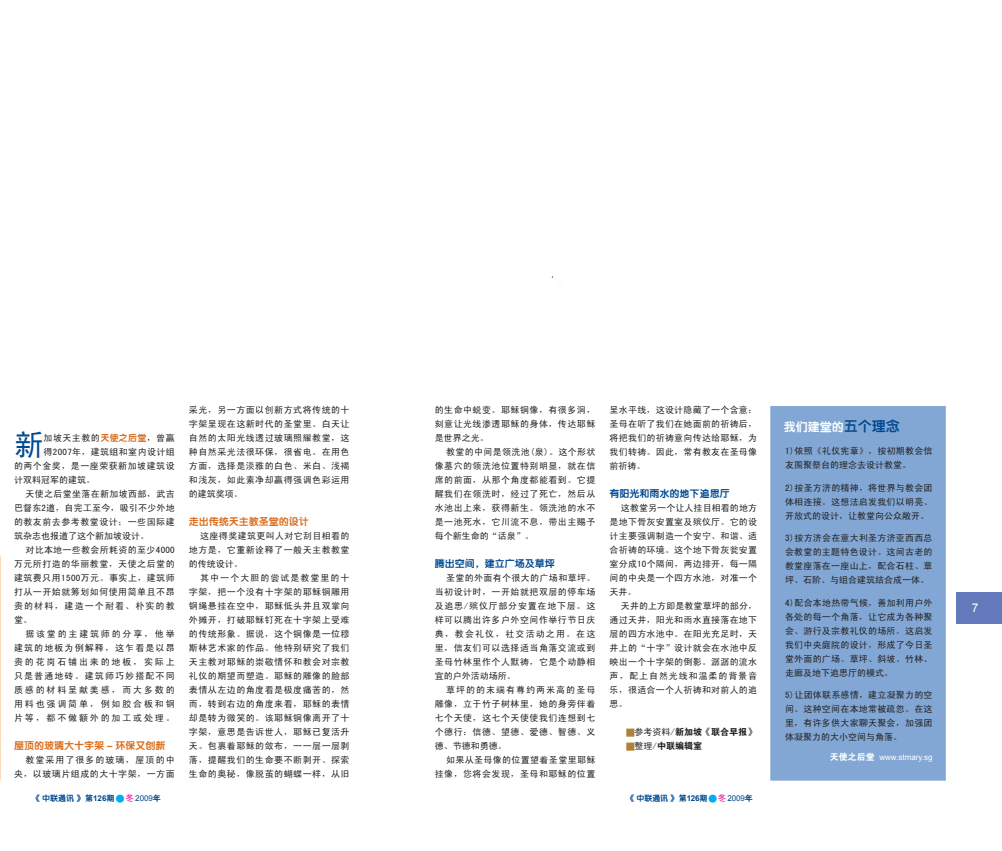
<style>
.page{position:relative;width:1002px;height:851px;background:#fff}
.page>*{position:absolute;margin:0;border:0;box-sizing:border-box;transform-origin:0 0}
.t1{font:29.5px "Sim Hei";color:#014990}
.t2{font:12px "FZY4 JW GB1 0";color:#fff}
.t3{font:12px "Arial";color:#fff}
.t4{font:10px "FZY4 JW GB1 0";color:#db6d1b}
.t5{font:10px "FZY4 JW GB1 0";color:#014990}
.t6{font:9px/14px "Sim Hei";letter-spacing:.045em;color:#231f20;text-align:justify}
.t7{font:9px "Sim Hei";letter-spacing:.205em;color:#231f20}
.t8{font:9px/14px "Sim Hei";color:#231f20}
.t9{font:9px "Sim Hei";letter-spacing:.125em;color:#231f20}
.t10{font:9px/14px "Sim Hei";letter-spacing:.085em;color:#231f20;text-align:right}
.t11{font:9px/14px "FZDHTJW GB1 0";color:#231f20}
.t12{font:9px "Sim Hei";letter-spacing:.02em;color:#231f20}
.t13{font:9px "Sim Hei";letter-spacing:.2em;color:#231f20}
.t14{font:8px "FZY4 JW GB1 0";letter-spacing:-.01em;color:#014990}
.t15{font:8px "Arial";color:#fff}
.s1{font-family:"FZY4 JW GB1 0";color:#db6d1b}
.s2{font-family:"Sim Hei"}
.s3{font-family:"FZDHTJW GB1 0"}
.s4{font-family:"Arial";font-weight:700}
.s5{color:#00aeef}
.s6{font-family:"FZY3 JW GB1 0";color:#ed028c}
.s7{font-family:"Arial"}
.s8{font-size:14px;color:#0e4c92}
.s9{font-size:14px;color:#014990}
.s10{font-family:"FZDHTJW GB1 0";font-size:9px}
</style>
<div class="page">
<div style="left:956px;top:592px;width:45px;height:32px;background:#6279bb"></div>
<div style="left:770px;top:406px;width:175px;height:374px;background:#82a7d4;border:1px solid #82a7d4"></div>
<svg style="left:0;top:555px;width:1px;height:225px"></svg>
<h1 class="t1" style="left:14px;top:429px;width:31px">新</h1>
<p class="t6" style="left:43px;top:430px;width:133px">加坡天主教的<span class="s1">天使之后堂</span>，曾赢</p>
<p class="t6" style="left:43px;top:444px;width:133px">得2007年，建筑组和室内设计组</p>
<p class="t6" style="left:14px;top:458px;width:162px">的两个金奖，是一座荣获新加坡建筑设</p>
<p class="t8" style="left:14px;top:472px;width:82px">计双料冠军的建筑。</p>
<p class="t6" style="left:25px;top:486px;width:151px">天使之后堂坐落在新加坡西部，武吉</p>
<p class="t12" style="left:14px;top:503px;width:162px">巴督东2道，自完工至今，吸引不少外地</p>
<p class="t6" style="left:14px;top:514px;width:162px">的教友前去参考教堂设计；一些国际建</p>
<p class="t8" style="left:14px;top:528px;width:136px">筑杂志也报道了这个新加坡设计。</p>
<p class="t6" style="left:25px;top:542px;width:151px">对比本地一些教会所耗资的至少4000</p>
<p class="t6" style="left:14px;top:556px;width:162px">万元所打造的华丽教堂，天使之后堂的</p>
<p class="t6" style="left:14px;top:570px;width:162px">建筑费只用1500万元。事实上，建筑师</p>
<p class="t6" style="left:14px;top:584px;width:162px">打从一开始就筹划如何使用简单且不昂</p>
<p class="t9" style="left:14px;top:601px;width:162px">贵的材料，建造一个耐看、朴实的教</p>
<p class="t6" style="left:14px;top:612px;width:19px">堂。</p>
<p class="t13" style="left:25px;top:629px;width:151px">据该堂的主建筑师的分享，他举</p>
<p class="t9" style="left:14px;top:643px;width:162px">建筑的地板为例解释，这乍看是以昂</p>
<p class="t7" style="left:14px;top:657px;width:162px">贵的花岗石铺出来的地板，实际上</p>
<p class="t9" style="left:14px;top:671px;width:162px">只是普通地砖。建筑师巧妙搭配不同</p>
<p class="t7" style="left:14px;top:685px;width:162px">质感的材料呈献美感，而大多数的</p>
<p class="t7" style="left:14px;top:699px;width:162px">用料也强调简单，例如胶合板和钢</p>
<p class="t7" style="left:14px;top:713px;width:162px">片等，都不做额外的加工或处理。</p>
<p class="t4" style="left:14px;top:740px;width:153px">屋顶的玻璃大十字架 - 环保又创新</p>
<p class="t10" style="left:14px;top:752px;width:162px">教堂采用了很多的玻璃，屋顶的中<br>央，以玻璃片组成的大十字架，一方面</p>
<p class="t6" style="left:189px;top:402px;width:162px">采光，另一方面以创新方式将传统的十字架呈现在这新时代的圣堂里。白天让自然的太阳光线透过玻璃照耀教堂，这种自然采光法很环保，很省电。在用色方面，选择是淡雅的白色、米白、浅褐和浅灰，如此素净却赢得强调色彩运用的建筑奖项。</p>
<p class="t4" style="left:189px;top:516px;width:121px">走出传统天主教圣堂的设计</p>
<p class="t6" style="left:189px;top:528px;width:162px;text-indent:11px">这座得奖建筑更叫人对它刮目相看的地方是，它重新诠释了一般天主教教堂的传统设计。</p>
<p class="t6" style="left:189px;top:570px;width:162px;text-indent:11px">其中一个大胆的尝试是教堂里的十字架，把一个没有十字架的耶稣铜雕用钢绳悬挂在空中，耶稣低头并且双掌向外摊开，打破耶稣钉死在十字架上受难的传统形象。据说，这个铜像是一位穆斯林艺术家的作品。他特别研究了我们天主教对耶稣的崇敬情怀和教会对宗教礼仪的期望而塑造。耶稣的雕像的脸部表情从左边的角度看是极度痛苦的，然而，转到右边的角度来看，耶稣的表情却是转为微笑的。该耶稣铜像离开了十字架，意思是告诉世人，耶稣已复活升天。包裹着耶稣的敛布，一一层一层剥落，提醒我们的生命要不断剥开、探索生命的奥秘，像脱茧的蝴蝶一样，从旧</p>
<p class="t6" style="left:434px;top:402px;width:162px">的生命中蜕变。耶稣铜像，有很多洞，刻意让光线渗透耶稣的身体，传达耶稣是世界之光。</p>
<p class="t6" style="left:434px;top:444px;width:162px;text-indent:11px">教堂的中间是领洗池(泉)。这个形状像墓穴的领洗池位置特别明显，就在信席的前面，从那个角度都能看到。它提醒我们在领洗时，经过了死亡，然后从水池出上来，获得新生。领洗池的水不是一池死水，它川流不息，带出主赐予每个新生命的“话泉”。</p>
<p class="t5" style="left:434px;top:558px;width:121px">腾出空间，建立广场及草坪</p>
<p class="t6" style="left:434px;top:570px;width:162px;text-indent:11px">圣堂的外面有个很大的广场和草坪。当初设计时，一开始就把双层的停车场及追思/殡仪厅部分安置在地下层。这样可以腾出许多户外空间作举行节日庆典，教会礼仪，社交活动之用。在这里，信友们可以选择适当角落交流或到圣母竹林里作个人默祷，它是个动静相宜的户外活动场所。</p>
<p class="t6" style="left:434px;top:682px;width:162px;text-indent:11px">草坪的的末端有尊约两米高的圣母雕像，立于竹子树林里，她的身旁伴着七个天使，这七个天使使我们连想到七个德行：信德、望德、爱德、智德、义德、节德和勇德。</p>
<p class="t6" style="left:434px;top:752px;width:162px;text-align:right">如果从圣母像的位置望着圣堂里耶稣<br>挂像，您将会发现，圣母和耶稣的位置</p>
<p class="t6" style="left:609px;top:402px;width:149px">呈水平线，这设计隐藏了一个含意：圣母在听了我们在她面前的祈祷后，将把我们的祈祷意向传达给耶稣，为我们转祷。因此，常有教友在圣母像前祈祷。</p>
<p class="t5" style="left:609px;top:488px;width:121px">有阳光和雨水的地下追思厅</p>
<p class="t6" style="left:609px;top:500px;width:149px;text-indent:11px">这教堂另一个让人挂目相看的地方是地下骨灰安置室及殡仪厅。它的设计主要强调制造一个安宁、和谐、适合祈祷的环境。这个地下骨灰瓮安置室分成10个隔间，两边排开，每一隔间的中央是一个四方水池，对准一个天井。</p>
<p class="t6" style="left:609px;top:598px;width:149px;text-indent:11px">天井的上方即是教堂草坪的部分，通过天井，阳光和雨水直接落在地下层的四方水池中。在阳光充足时，天井上的“十字”设计就会在水池中反映出一个十字架的倒影。潺潺的流水声，配上自然光线和温柔的背景音乐，很适合一个人祈祷和对前人的追思。</p>
<p class="t11" style="left:634px;top:725px;width:123px"><span class="s2">参考资料/</span>新加坡《联合早报》<span class="s2">整理/</span>中联编辑室</p>
<p class="t14" style="left:33px;top:793px;width:130px">《 中联通讯 》 <span class="s3">第</span><span class="s4">126</span><span class="s3">期</span> <span class="s5">■</span> <span class="s6">冬</span> <span class="s7">2009</span><span class="s3">年</span></p>
<p class="t14" style="left:627px;top:793px;width:127px">《 中联通讯 》 <span class="s3">第</span><span class="s4">126</span><span class="s3">期</span> <span class="s5">■</span> <span class="s6">冬</span> <span class="s7">2009</span><span class="s3">年</span></p>
<h2 class="t2" style="left:783px;top:420px;width:117px">我们建堂的<span class="s8">五</span><span class="s9">个理念</span></h2>
<p class="t8" style="left:785px;top:444px;width:149px">1)依照《礼仪宪章》，按初期教会信友围聚祭台的理念去设计教堂。</p>
<p class="t6" style="left:785px;top:480px;width:149px">2)按圣方济的精神，将世界与教会团体相连接。这想法启发我们以明亮、开放式的设计，让教堂向公众敞开。</p>
<p class="t6" style="left:785px;top:531px;width:149px">3)按方济会在意大利圣方济亚西西总会教堂的主题特色设计。这间古老的教堂座落在一座山上，配合石柱、草坪、石阶、与组合建筑结合成一体。</p>
<p class="t6" style="left:785px;top:595px;width:149px">4)配合本地热带气候，善加利用户外各处的每一个角落，让它成为各种聚会、游行及宗教礼仪的场所。这启发我们中央庭院的设计，形成了今日圣堂外面的广场、草坪、斜坡、竹林、走廊及地下追思厅的模式。</p>
<p class="t6" style="left:785px;top:688px;width:149px">5)让团体联系感情，建立凝聚力的空间。这种空间在本地常被疏忽。在这里，有许多供大家聊天聚会，加强团体凝聚力的大小空间与角落。</p>
<p class="t15" style="left:829px;top:751px;width:104px"><span class="s10">天使之后堂</span> www.stmary.sg</p>
<h2 class="t3" style="left:971px;top:600px;width:8px">7</h2>
</div>
